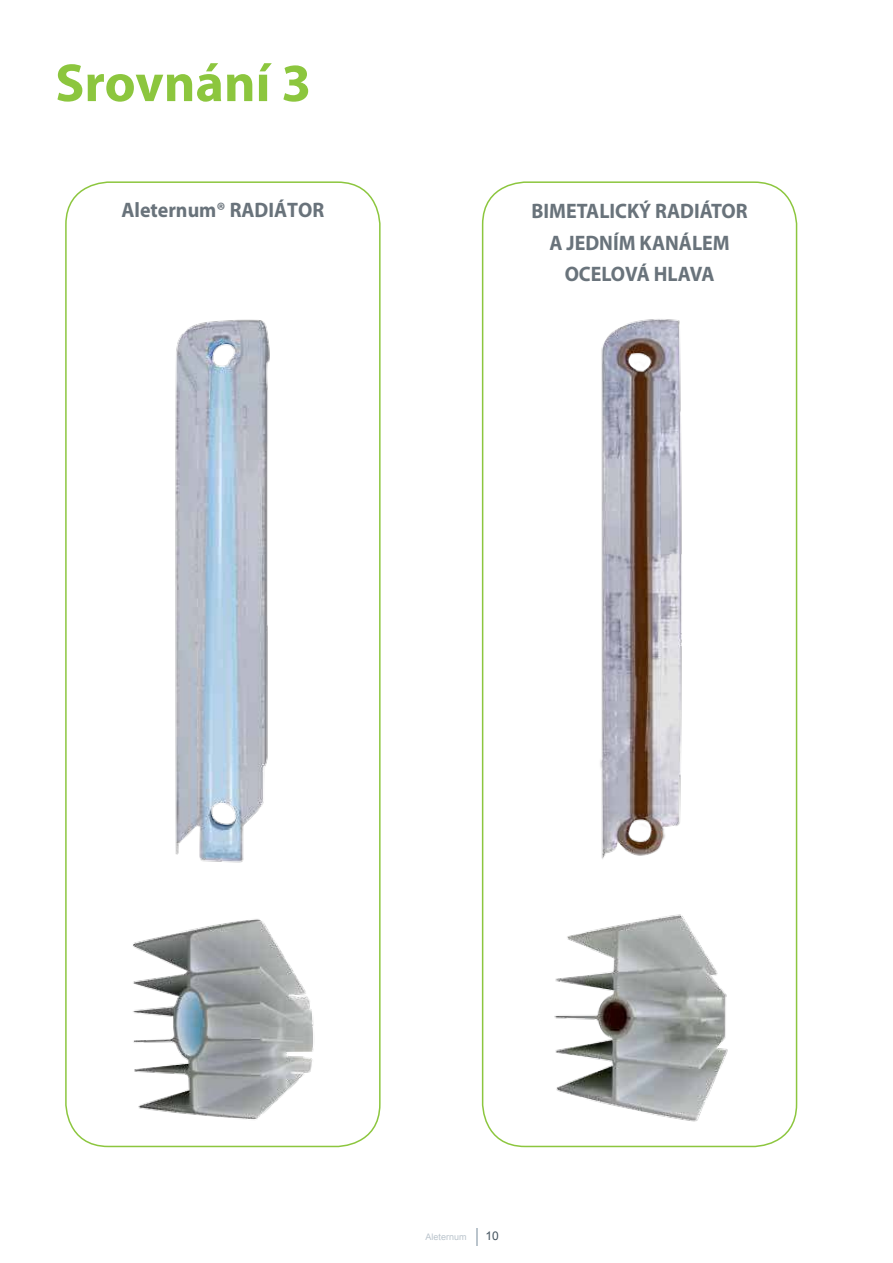
<style>
.page{position:relative;width:893px;height:1263px;background:#fff}
.page>*{position:absolute;margin:0;border:0;box-sizing:border-box;transform-origin:0 0}
.t1{font:700 54px "Myriad Pro";color:#8cc63e}
.t2{font:700 21px/31.5px "Myriad Pro";color:#69737b;text-align:center;scale:.95 1}
.t3{font:12px "Arial";color:#45545f}
.t4{font:9px "Arial";color:#bac4cc}
</style>
<div class="page">
<svg style="left:476px;top:1229px;width:2px;height:17px"></svg>
<div style="left:482px;top:181px;width:315px;height:966px;border:2px solid #8cc63e;border-radius:43px"></div>
<img style="left:600px;top:319px;width:82px;height:540px">
<div style="left:65px;top:181px;width:316px;height:966px;border:2px solid #8cc63e;border-radius:43px"></div>
<img style="left:175px;top:319px;width:95px;height:544px">
<img style="left:133px;top:919px;width:181px;height:201px">
<img style="left:554px;top:914px;width:174px;height:208px">
<h1 class="t1" style="left:55px;top:53px;width:258px">Srovnání 3</h1>
<p class="t2" style="left:121px;top:195px;width:215px">Aleternum® RADIÁTOR</p>
<p class="t2" style="left:531px;top:196px;width:229px">BIMETALICKÝ RADIÁTOR<br>A JEDNÍM KANÁLEM<br>OCELOVÁ HLAVA</p>
<p class="t4" style="left:426px;top:1233px;width:43px">Aleternum</p>
<p class="t3" style="left:485px;top:1229px;width:15px">10</p>
</div>
